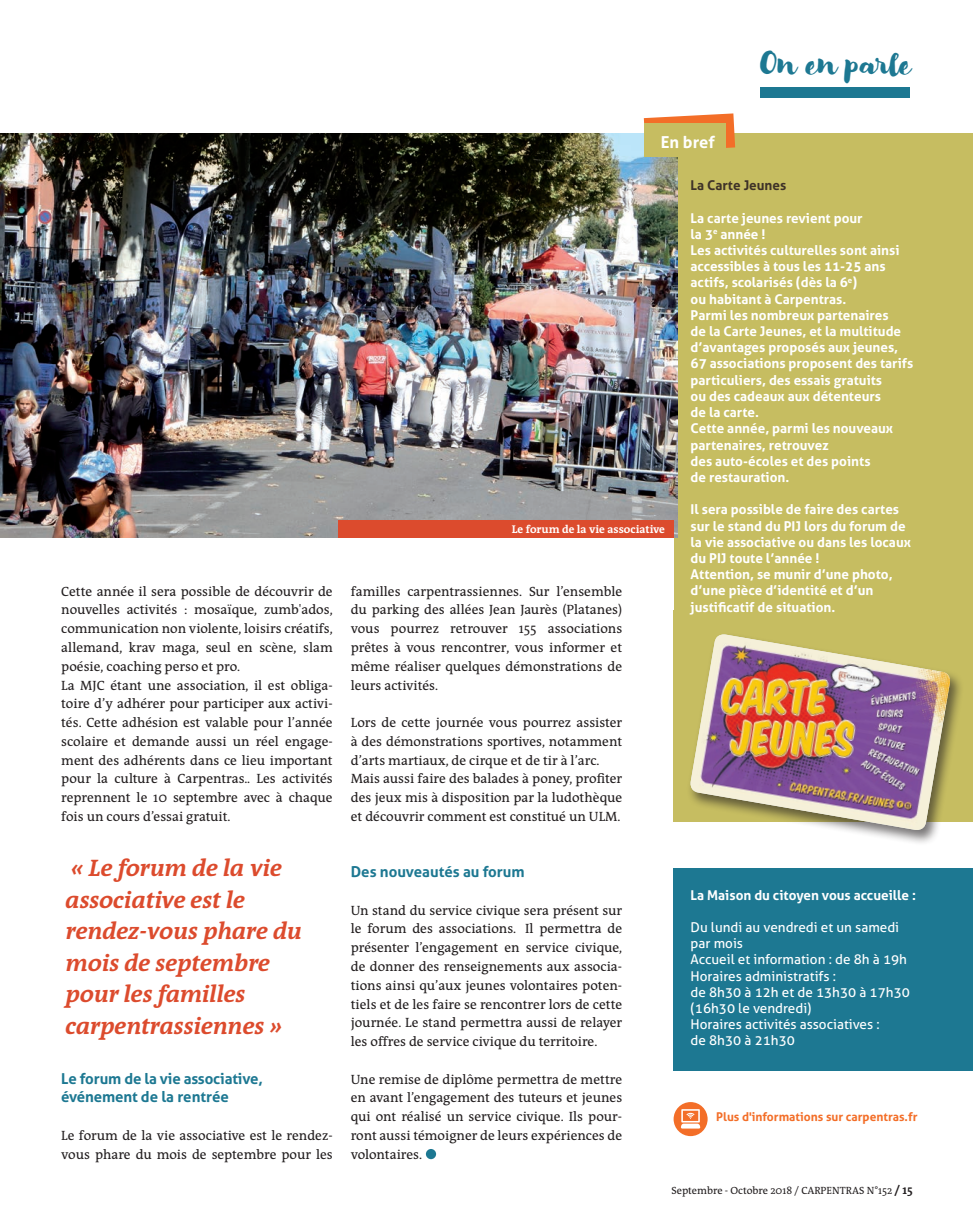
<style>
.page{position:relative;width:973px;height:1229px;background:#fff}
.page>*{position:absolute;margin:0;border:0;box-sizing:border-box;transform-origin:0 0}
.t1{font:27px "Modern Love";color:#1d7892}
.t2{font:italic 700 24px/31.5px "Qua Text";color:#dc4b2d}
.t3{font:700 16.5px "Aller";color:#fff}
.t4{font:700 15px "Aller";letter-spacing:-.01em;color:#1d7892}
.t5{font:13.5px/18.8px "Qua Text";color:#231f20;text-align:justify}
.t6{font:700 13.5px/16.2px "Aller";color:#fff}
.t7{font:13.5px/16.2px "Aller";color:#fff}
.t8{font:700 13.5px "Aller";color:#3e3228}
.t9{font:700 12px "Aller";color:#f36e28}
.t10{font:700 11.25px "Qua Text";color:#fff}
.t11{font:10.5px "Qua Text";color:#231f20}
.s1{font-weight:700;font-size:12px}
</style>
<div class="page">
<div style="left:674px;top:134px;width:299px;height:687px;background:#c6bd61"></div>
<div style="left:674px;top:868px;width:299px;height:202px;background:#1d7892"></div>
<div style="left:760px;top:87px;width:150px;height:10px;background:#1d7892"></div>
<div style="left:674px;top:1101px;width:34px;height:34px;background:#f36e28;border-radius:50%"></div>
<svg style="left:681px;top:1109px;width:19px;height:19px"></svg>
<div style="left:426px;top:1148px;width:10px;height:10px;background:#1d7892;border-radius:50%"></div>
<img style="left:0;top:134px;width:678px;height:403px">
<div style="left:338px;top:520px;width:336px;height:17px;background:#dc4b2d"></div>
<svg style="left:644px;top:113px;width:91px;height:39px"></svg>
<div style="left:645px;top:123px;width:81px;height:34px;background:#c6bd61"></div>
<div style="left:687px;top:632px;width:277px;height:213px;background:#231f20;opacity:.6"></div>
<img style="left:689px;top:634px;width:262px;height:197px">
<p class="t1" style="left:760px;top:48px;width:153px">On en parle</p>
<p class="t5" style="left:61px;top:581px;width:273px">Cette année il sera possible de découvrir de nouvelles activités : mosaïque, zumb'ados, communication non violente, loisirs créatifs, allemand, krav maga, seul en scène, slam poésie, coaching perso et pro.</p>
<p class="t5" style="left:61px;top:675px;width:273px">La MJC étant une association, il est obliga&shy;toire d’y adhérer pour participer aux activi&shy;tés. Cette adhésion est valable pour l’année scolaire et demande aussi un réel engage&shy;ment des adhérents dans ce lieu important pour la culture à Carpentras.. Les activités reprennent le 10 septembre avec à chaque fois un cours d’essai gratuit.</p>
<p class="t2" style="left:66px;top:852px;width:238px">« Le forum de la vie associative est le rendez-vous phare du mois de septembre pour les familles carpentrassiennes »</p>
<p class="t4" style="left:61px;top:1068px;width:203px">Le forum de la vie associative,</p>
<p class="t4" style="left:61px;top:1087px;width:169px">événement de la rentrée</p>
<p class="t5" style="left:61px;top:1125px;width:273px">Le forum de la vie associative est le rendez&shy;vous phare du mois de septembre pour les</p>
<p class="t3" style="left:661px;top:132px;width:56px">En bref</p>
<p class="t8" style="left:691px;top:177px;width:97px">La Carte Jeunes</p>
<p class="t6" style="left:691px;top:209px;width:174px">La carte jeunes revient pour</p>
<p class="t6" style="left:691px;top:226px;width:76px">la 3<sup>e</sup> année !</p>
<p class="t6" style="left:691px;top:242px;width:210px">Les activités culturelles sont ainsi accessibles à tous les 11-25 ans actifs, scolarisés (dès la 6<sup>e</sup>)</p>
<p class="t6" style="left:691px;top:290px;width:157px">ou habitant à Carpentras.</p>
<p class="t6" style="left:691px;top:307px;width:224px">Parmi les nombreux partenaires<br>de la Carte Jeunes, et la multitude d’avantages proposés aux jeunes, 67 associations proposent des tarifs particuliers, des essais gratuits</p>
<p class="t6" style="left:691px;top:388px;width:192px">ou des cadeaux aux détenteurs</p>
<p class="t6" style="left:691px;top:404px;width:70px">de la carte.</p>
<p class="t6" style="left:691px;top:420px;width:204px">Cette année, parmi les nouveaux partenaires, retrouvez</p>
<p class="t6" style="left:691px;top:452px;width:181px">des auto-écoles et des points</p>
<p class="t6" style="left:691px;top:469px;width:100px">de restauration.</p>
<p class="t6" style="left:691px;top:501px;width:222px">Il sera possible de faire des cartes sur le stand du PIJ lors du forum de la vie associative ou dans les locaux du PIJ toute l’année !</p>
<p class="t6" style="left:691px;top:566px;width:204px">Attention, se munir d’une photo, d’une pièce d’identité et d’un justificatif de situation.</p>
<p class="t10" style="left:512px;top:523px;width:155px">Le forum de la vie associative</p>
<p class="t5" style="left:351px;top:581px;width:273px">familles carpentrassiennes. Sur l’ensemble du parking des allées Jean Jaurès (Platanes) vous pourrez retrouver 155 associations prêtes à vous rencontrer, vous informer et même réaliser quelques démonstrations de leurs activités.</p>
<p class="t5" style="left:351px;top:713px;width:273px">Lors de cette journée vous pourrez assister à des démonstrations sportives, notamment d’arts martiaux, de cirque et de tir à l’arc.</p>
<p class="t5" style="left:351px;top:769px;width:273px">Mais aussi faire des balades à poney, profiter des jeux mis à disposition par la ludothèque et découvrir comment est constitué un ULM.</p>
<p class="t4" style="left:351px;top:862px;width:175px">Des nouveautés au forum</p>
<p class="t5" style="left:351px;top:900px;width:273px">Un stand du service civique sera présent sur le forum des associations. Il permettra de présenter l’engagement en service civique, de donner des renseignements aux associa&shy;tions ainsi qu’aux jeunes volontaires poten&shy;tiels et de les faire se rencontrer lors de cette journée. Le stand permettra aussi de relayer les offres de service civique du territoire.</p>
<p class="t5" style="left:351px;top:1069px;width:273px">Une remise de diplôme permettra de mettre en avant l’engagement des tuteurs et jeunes qui ont réalisé un service civique. Ils pour&shy;ront aussi témoigner de leurs expériences de volontaires.</p>
<p class="t6" style="left:691px;top:886px;width:227px">La Maison du citoyen vous accueille :</p>
<p class="t7" style="left:691px;top:918px;width:210px">Du lundi au vendredi et un samedi par mois</p>
<p class="t7" style="left:691px;top:951px;width:218px">Accueil et information : de 8h à 19h</p>
<p class="t7" style="left:691px;top:967px;width:147px">Horaires administratifs :</p>
<p class="t7" style="left:691px;top:983px;width:221px">de 8h30 à 12h et de 13h30 à 17h30 (16h30 le vendredi)</p>
<p class="t7" style="left:691px;top:1016px;width:191px">Horaires activités associatives :</p>
<p class="t7" style="left:691px;top:1032px;width:106px">de 8h30 à 21h30</p>
<p class="t9" style="left:716px;top:1109px;width:203px">Plus d'informations sur carpentras.fr</p>
<p class="t11" style="left:671px;top:1183px;width:243px">Septembre - Octobre 2018 / CARPENTRAS N°152 <span class="s1">/ 15</span></p>
</div>
